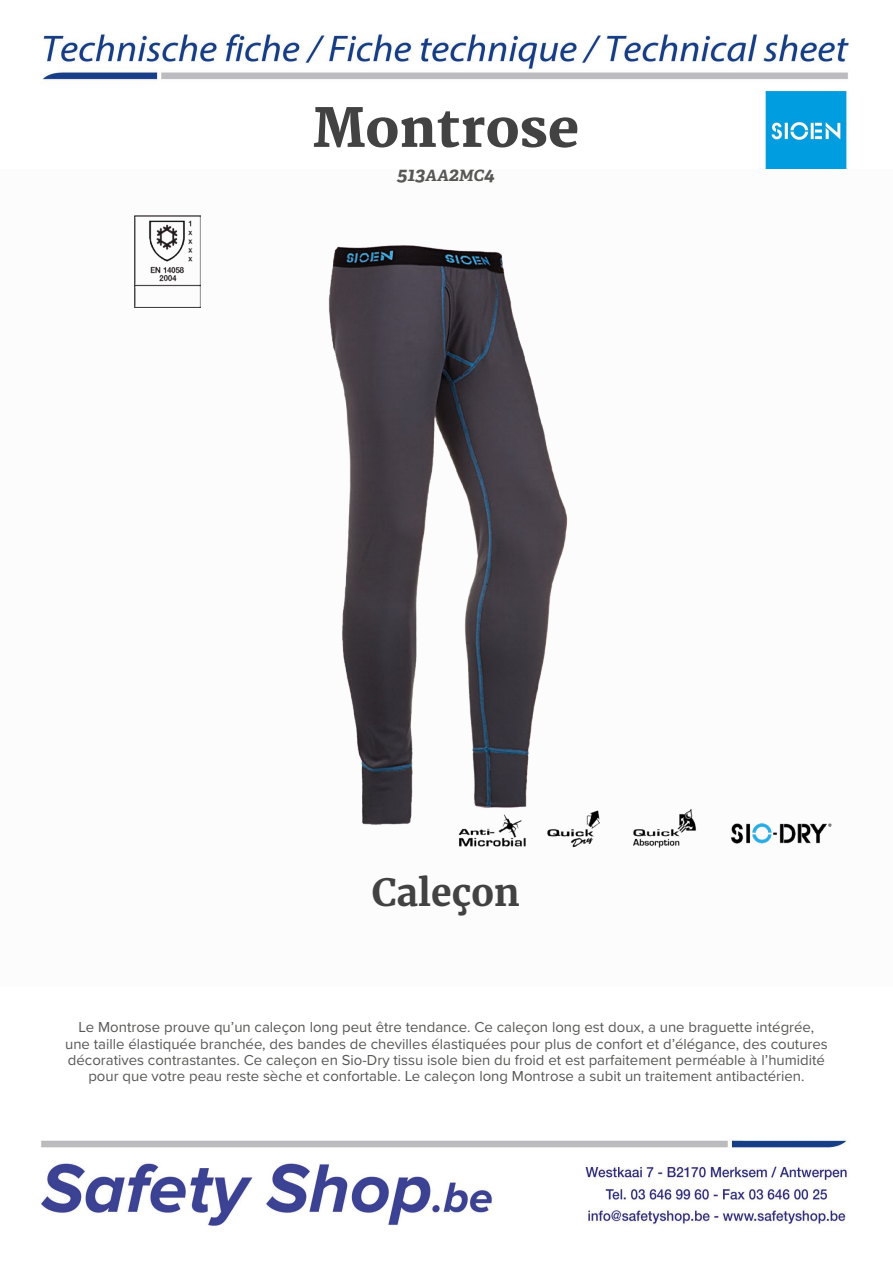
<style>
.page{position:relative;width:893px;height:1263px;background:#fff}
.page>*{position:absolute;margin:0;border:0;box-sizing:border-box;transform-origin:0 0}
.t1{font:800 52.5px "Merriweather";color:#424243}
.t2{font:700 37.5px "Merriweather";color:#424243}
.t3{font:italic 700 19.5px "Adelle PE";color:#575756}
.t4{font:15px/16.2px "Proxima Nova";color:#575756;text-align:center}
.s1{font-size:15.6px}
</style>
<div class="page">
<img style="left:40px;top:32px;width:809px;height:1194px">
<div style="left:0;top:169px;width:893px;height:818px;background:#fcfcfc"></div>
<img style="left:731px;top:823px;width:101px;height:21px">
<img style="left:688px;top:809px;width:8px;height:22px">
<img style="left:135px;top:216px;width:66px;height:91px">
<img style="left:328px;top:245px;width:360px;height:603px">
<h1 class="t1" style="left:312px;top:98px;width:269px">Montrose</h1>
<h3 class="t3" style="left:397px;top:160px;width:99px">513<span class="s1">AA</span>2<span class="s1">MC</span>4</h3>
<h2 class="t2" style="left:372px;top:868px;width:149px">Caleçon</h2>
<p class="t4" style="left:65px;top:1019px;width:764px">Le Montrose prouve qu’un caleçon long peut être tendance. Ce caleçon long est doux, a une braguette intégrée, une taille élastiquée branchée, des bandes de chevilles élastiquées pour plus de confort et d’élégance, des coutures décoratives contrastantes. Ce caleçon en Sio-Dry tissu isole bien du froid et est parfaitement perméable à l’humidité pour que votre peau reste sèche et confortable. Le caleçon long Montrose a subit un traitement antibactérien.</p>
</div>
